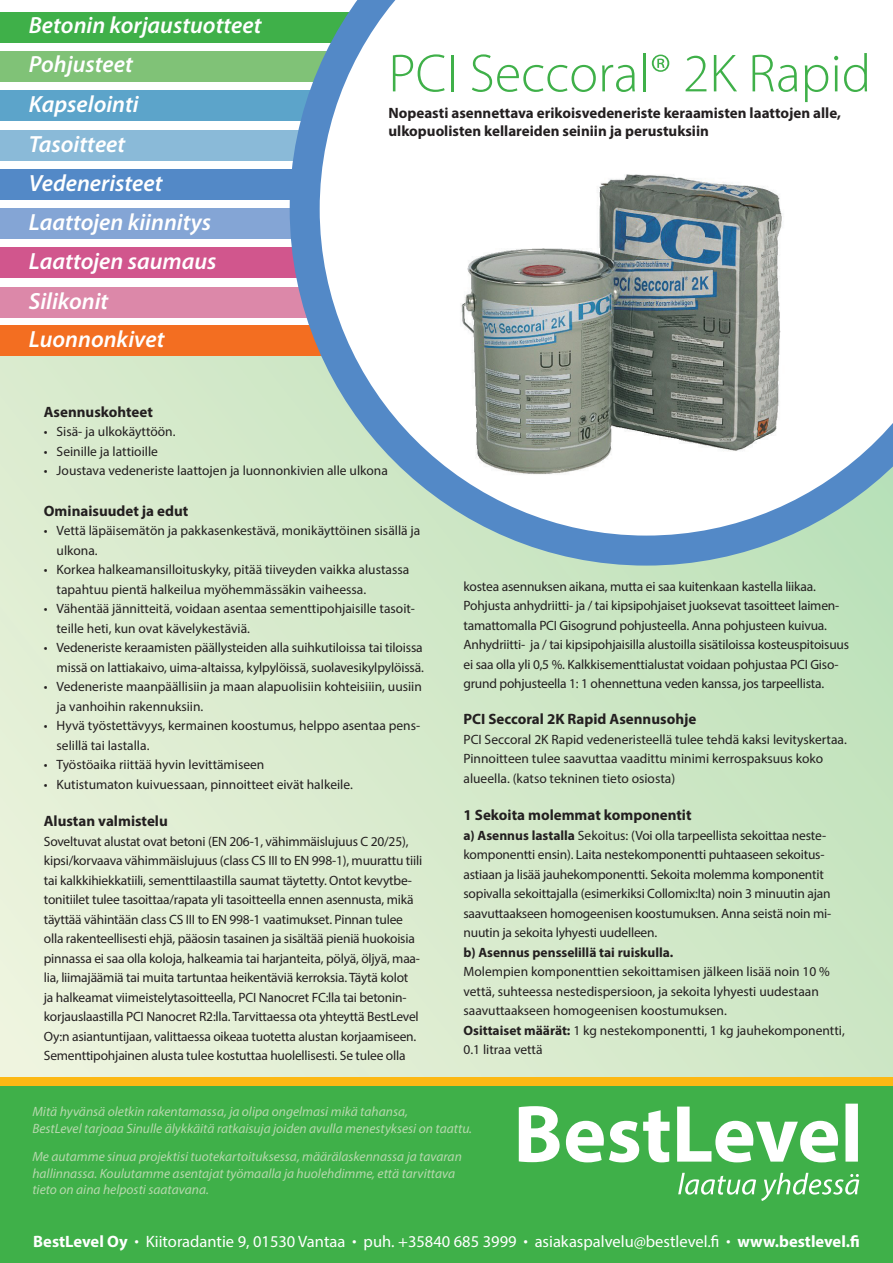
<style>
.page{position:relative;width:893px;height:1263px;background:#fff}
.page>*{position:absolute;margin:0;border:0;box-sizing:border-box;transform-origin:0 0}
._1_PÄÄOTSIKKO{font:300 54px "Myriad Pro";color:#3fb049}
._3_VÄLIOTSIKOT{font:italic 600 23.4px "Myriad Pro";color:#fff}
._4_LEIPÄTEKSTI{font:16.5px "Myriad Pro";color:#fff}
._3_VÄLIOTSIKOT-2{font:700 15px/18px "Myriad Pro";color:#231f20}
._4_LEIPÄTEKSTI-2{font:13.5px/19.5px "Myriad Pro";letter-spacing:-.015em;color:#231f20}
._4_LEIPÄTEKSTI-3{font:italic 13.5px/16.5px "Myriad Pro";color:#b6d8ad}
._4_LEIPÄTEKSTI-4{font:700 13.5px "Myriad Pro";color:#231f20}
.s1{font-weight:700}
</style>
<div class="page">
<div style="left:0;top:351px;width:893px;height:752px;background:linear-gradient(to right,#e5f0d7,#c6e4bf)"></div>
<div style="left:0;top:12px;width:595px;height:31px;background:#3fb049"></div>
<div style="left:0;top:51px;width:595px;height:31px;background:#80c277"></div>
<div style="left:0;top:90px;width:595px;height:31px;background:#5ca4ca"></div>
<div style="left:0;top:130px;width:595px;height:31px;background:#8abad8"></div>
<div style="left:0;top:169px;width:595px;height:31px;background:#5389c7"></div>
<div style="left:0;top:208px;width:595px;height:31px;background:#84a5d5"></div>
<div style="left:0;top:247px;width:595px;height:31px;background:#d1568d"></div>
<div style="left:0;top:287px;width:595px;height:31px;background:#dc88a9"></div>
<div style="left:0;top:325px;width:595px;height:31px;background:#f36e21"></div>
<svg style="left:290px;top:0;width:603px;height:566px"></svg>
<div style="left:0;top:1081px;width:893px;height:182px;background:#3fb049"></div>
<svg style="left:519px;top:1103px;width:339px;height:59px"></svg>
<svg style="left:678px;top:1173px;width:181px;height:28px"></svg>
<div style="left:0;top:1077px;width:893px;height:8px;background:#fcb814"></div>
<p class="_3_VÄLIOTSIKOT" style="left:29px;top:10px;width:234px">Betonin korjaustuotteet</p>
<p class="_3_VÄLIOTSIKOT" style="left:29px;top:50px;width:105px">Pohjusteet</p>
<p class="_3_VÄLIOTSIKOT" style="left:29px;top:89px;width:111px">Kapselointi</p>
<p class="_3_VÄLIOTSIKOT" style="left:29px;top:129px;width:98px">Tasoitteet</p>
<p class="_3_VÄLIOTSIKOT" style="left:29px;top:168px;width:135px">Vedeneristeet</p>
<p class="_3_VÄLIOTSIKOT" style="left:29px;top:207px;width:184px">Laattojen kiinnitys</p>
<p class="_3_VÄLIOTSIKOT" style="left:29px;top:246px;width:189px">Laattojen saumaus</p>
<p class="_3_VÄLIOTSIKOT" style="left:29px;top:286px;width:81px">Silikonit</p>
<p class="_3_VÄLIOTSIKOT" style="left:29px;top:324px;width:137px">Luonnonkivet</p>
<p class="_1_PÄÄOTSIKKO" style="left:388px;top:41px;width:484px">PCI Seccoral® 2K Rapid</p>
<p class="_3_VÄLIOTSIKOT-2" style="left:388px;top:104px;width:454px">Nopeasti asennettava erikoisvedeneriste keraamisten laattojen alle, ulkopuolisten kellareiden seiniin ja perustuksiin</p>
<p class="_3_VÄLIOTSIKOT-2" style="left:44px;top:402px;width:111px">Asennuskohteet</p>
<p class="_4_LEIPÄTEKSTI-2" style="left:44px;top:421px;width:133px">• Sisä- ja ulkokäyttöön.</p>
<p class="_4_LEIPÄTEKSTI-2" style="left:44px;top:441px;width:116px">• Seinille ja lattioille</p>
<p class="_4_LEIPÄTEKSTI-2" style="left:44px;top:460px;width:346px">• Joustava vedeneriste laattojen ja luonnonkivien alle ulkona</p>
<p class="_3_VÄLIOTSIKOT-2" style="left:44px;top:501px;width:146px">Ominaisuudet ja edut</p>
<p class="_4_LEIPÄTEKSTI-2" style="left:57px;top:520px;width:365px;text-indent:-13px">• Vettä läpäisemätön ja pakkasenkestävä, monikäyttöinen sisällä ja ulkona.</p>
<p class="_4_LEIPÄTEKSTI-2" style="left:57px;top:559px;width:354px;text-indent:-13px">• Korkea halkeamansilloituskyky, pitää tiiveyden vaikka alustassa tapahtuu pientä halkeilua myöhemmässäkin vaiheessa.</p>
<p class="_4_LEIPÄTEKSTI-2" style="left:57px;top:598px;width:360px;text-indent:-13px">• Vähentää jännitteitä, voidaan asentaa sementtipohjaisille tasoit&shy;teille heti, kun ovat kävelykestäviä.</p>
<p class="_4_LEIPÄTEKSTI-2" style="left:44px;top:637px;width:382px;text-align:right">• Vedeneriste keraamisten päällysteiden alla suihkutiloissa tai tiloissa missä on lattiakaivo, uima-altaissa, kylpylöissä, suolavesikylpylöissä.</p>
<p class="_4_LEIPÄTEKSTI-2" style="left:57px;top:676px;width:367px;text-indent:-13px">• Vedeneriste maanpäällisiin ja maan alapuolisiin kohteisiiin, uusiin ja vanhoihin rakennuksiin.</p>
<p class="_4_LEIPÄTEKSTI-2" style="left:57px;top:715px;width:365px;text-indent:-13px">• Hyvä työstettävyys, kermainen koostumus, helppo asentaa pens&shy;selillä tai lastalla.</p>
<p class="_4_LEIPÄTEKSTI-2" style="left:44px;top:754px;width:222px">• Työstöaika riittää hyvin levittämiseen</p>
<p class="_4_LEIPÄTEKSTI-2" style="left:44px;top:774px;width:310px">• Kutistumaton kuivuessaan, pinnoitteet eivät halkeile.</p>
<p class="_3_VÄLIOTSIKOT-2" style="left:44px;top:811px;width:126px">Alustan valmistelu</p>
<p class="_4_LEIPÄTEKSTI-2" style="left:44px;top:831px;width:380px">Soveltuvat alustat ovat betoni (EN 206-1, vähimmäislujuus C 20/25), kipsi/korvaava vähimmäislujuus (class CS III to EN 998-1), muurattu tiili tai kalkkihiekkatiili, sementtilaastilla saumat täytetty. Ontot kevytbe&shy;tonitiilet tulee tasoittaa/rapata yli tasoitteella ennen asennusta, mikä täyttää vähintään class CS III to EN 998-1 vaatimukset. Pinnan tulee olla rakenteellisesti ehjä, pääosin tasainen ja sisältää pieniä huokoisia pinnassa ei saa olla koloja, halkeamia tai harjanteita, pölyä, öljyä, maa&shy;lia, liimajäämiä tai muita tartuntaa heikentäviä kerroksia. Täytä kolot<br>ja halkeamat viimeistelytasoitteella, PCI Nanocret FC:lla tai betonin&shy;korjauslaastilla PCI Nanocret R2:lla. Tarvittaessa ota yhteyttä BestLevel Oy:n asiantuntijaan, valittaessa oikeaa tuotetta alustan korjaamiseen.<br>Sementtipohjainen alusta tulee kostuttaa huolellisesti. Se tulee olla</p>
<p class="_4_LEIPÄTEKSTI-2" style="left:463px;top:576px;width:387px">kostea asennuksen aikana, mutta ei saa kuitenkaan kastella liikaa.<br>Pohjusta anhydriitti- ja / tai kipsipohjaiset juoksevat tasoitteet laimen&shy;tamattomalla PCI Gisogrund pohjusteella. Anna pohjusteen kuivua.<br>Anhydriitti- ja / tai kipsipohjaisilla alustoilla sisätiloissa kosteuspitoisuus ei saa olla yli 0,5 %. Kalkkisementtialustat voidaan pohjustaa PCI Giso&shy;grund pohjusteella 1: 1 ohennettuna veden kanssa, jos tarpeellista.</p>
<p class="_3_VÄLIOTSIKOT-2" style="left:463px;top:710px;width:234px">PCI Seccoral 2K Rapid Asennusohje</p>
<p class="_4_LEIPÄTEKSTI-2" style="left:463px;top:729px;width:385px">PCI Seccoral 2K Rapid vedeneristeellä tulee tehdä kaksi levityskertaa.</p>
<p class="_4_LEIPÄTEKSTI-2" style="left:463px;top:749px;width:361px">Pinnoitteen tulee saavuttaa vaadittu minimi kerrospaksuus koko alueella. (katso tekninen tieto osiosta)</p>
<p class="_3_VÄLIOTSIKOT-2" style="left:463px;top:806px;width:230px">1 Sekoita molemmat komponentit</p>
<p class="_4_LEIPÄTEKSTI-2" style="left:463px;top:825px;width:369px"><span class="s1">a) Asennus lastalla</span> Sekoitus: (Voi olla tarpeellista sekoittaa neste&shy;komponentti ensin). Laita nestekomponentti puhtaaseen sekoitus&shy;astiaan ja lisää jauhekomponentti. Sekoita molemma komponentit sopivalla sekoittajalla (esimerkiksi Collomix:lta) noin 3 minuutin ajan saavuttaakseen homogeenisen koostumuksen. Anna seistä noin mi&shy;nuutin ja sekoita lyhyesti uudelleen.</p>
<p class="_4_LEIPÄTEKSTI-4" style="left:463px;top:943px;width:211px">b) Asennus pensselillä tai ruiskulla.</p>
<p class="_4_LEIPÄTEKSTI-2" style="left:463px;top:962px;width:368px">Molempien komponenttien sekoittamisen jälkeen lisää noin 10 % vettä, suhteessa nestedispersioon, ja sekoita lyhyesti uudestaan saavuttaakseen homogeenisen koostumuksen.</p>
<p class="_4_LEIPÄTEKSTI-2" style="left:463px;top:1020px;width:383px"><span class="s1">Osittaiset määrät:</span> 1 kg nestekomponentti, 1 kg jauhekomponentti,</p>
<p class="_4_LEIPÄTEKSTI-2" style="left:463px;top:1040px;width:81px">0.1 litraa vettä</p>
<p class="_4_LEIPÄTEKSTI-3" style="left:32px;top:1103px;width:441px">Mitä hyvänsä oletkin rakentamassa, ja olipa ongelmasi mikä tahansa,<br>BestLevel tarjoaa Sinulle älykkäitä ratkaisuja joiden avulla menestyksesi on taattu.</p>
<p class="_4_LEIPÄTEKSTI-3" style="left:32px;top:1148px;width:431px">Me autamme sinua projektisi tuotekartoituksessa, määrälaskennassa ja tavaran hallinnassa. Koulutamme asentajat työmaalla ja huolehdimme, että tarvittava tieto on aina helposti saatavana.</p>
<p class="_4_LEIPÄTEKSTI" style="left:33px;top:1231px;width:828px"><span class="s1">BestLevel Oy ·</span> Kiitoradantie 9, 01530 Vantaa <span class="s1">·</span> puh. +35840 685 3999 <span class="s1">·</span> asiakaspalvelu@bestlevel.fi <span class="s1">· www.bestlevel.fi</span></p>
</div>
